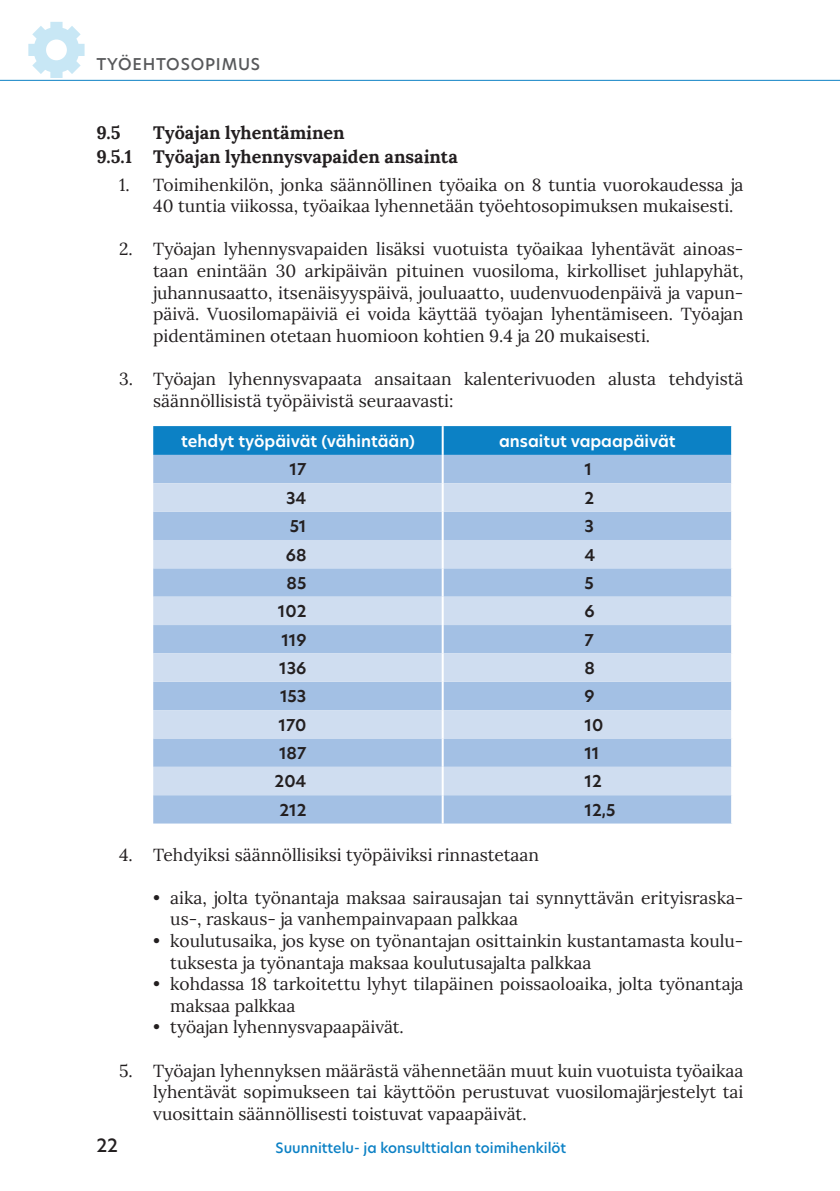
<style>
.page{position:relative;width:840px;height:1191px;background:#fff}
.page>*{position:absolute;margin:0;border:0;box-sizing:border-box;transform-origin:0 0}
.x_x_x{font:700 18px "Lora";color:#231f20}
.Otsikko_3{font:700 18px "Lora";color:#231f20}
.t1{font:500 18px "New Hero";color:#231f20}
.t2{font:17.4px/21.6px "Lora";color:#231f20}
.taulukko_bold{font:600 16px "New Hero";color:#231f20}
.taulukko_bold-2{font:600 16px "New Hero";color:#fff}
.t3{font:500 16px "New Hero";letter-spacing:.05em;color:#57585a}
.t4{font:500 14px "New Hero";color:#0c81c5}
</style>
<div class="page">
<hr style="left:0;top:80px;width:839px;height:1px;background:#0c81c5">
<svg style="left:28px;top:22px;width:56px;height:56px"></svg>
<svg style="left:153px;top:426px;width:577px;height:29px;background:#0e82c5"></svg>
<div style="left:153px;top:455px;width:577px;height:368px;background:#a3c0e4"></div>
<svg style="left:153px;top:483px;width:577px;height:312px;background:#bbd0ea"></svg>
<hr style="left:441px;top:426px;width:2px;height:29px;background:#fff">
<hr style="left:441px;top:455px;width:2px;height:28px;background:#fff">
<hr style="left:441px;top:483px;width:2px;height:28px;background:#fff">
<hr style="left:441px;top:511px;width:2px;height:29px;background:#fff">
<hr style="left:441px;top:540px;width:2px;height:28px;background:#fff">
<hr style="left:441px;top:568px;width:2px;height:28px;background:#fff">
<hr style="left:441px;top:596px;width:2px;height:29px;background:#fff">
<hr style="left:441px;top:625px;width:2px;height:28px;background:#fff">
<hr style="left:441px;top:653px;width:2px;height:29px;background:#fff">
<hr style="left:441px;top:682px;width:2px;height:28px;background:#fff">
<hr style="left:441px;top:710px;width:2px;height:28px;background:#fff">
<hr style="left:441px;top:738px;width:2px;height:29px;background:#fff">
<hr style="left:441px;top:767px;width:2px;height:28px;background:#fff">
<hr style="left:441px;top:795px;width:2px;height:28px;background:#fff">
<p class="t3" style="left:96px;top:53px;width:165px">TYÖEHTOSOPIMUS</p>
<p class="Otsikko_3" style="left:96px;top:118px;width:25px">9.5</p>
<p class="Otsikko_3" style="left:153px;top:118px;width:193px">Työajan lyhentäminen</p>
<p class="x_x_x" style="left:96px;top:141px;width:362px">9.5.1 Työajan lyhennysvapaiden ansainta</p>
<p class="t2" style="left:153px;top:172px;width:591px;text-indent:-34px">1. Toimihenkilön, jonka säännöllinen työaika on 8 tuntia vuorokaudessa ja<br>40 tuntia viikossa, työaikaa lyhennetään työehtosopimuksen mukaisesti.</p>
<p class="t2" style="left:153px;top:237px;width:591px;text-align:justify;text-indent:-34px">2. Työajan lyhennysvapaiden lisäksi vuotuista työaikaa lyhentävät ainoas&shy;taan enintään 30 arkipäivän pituinen vuosiloma, kirkolliset juhlapyhät, juhannusaatto, itsenäisyyspäivä, jouluaatto, uudenvuodenpäivä ja vapun&shy;päivä. Vuosilomapäiviä ei voida käyttää työajan lyhentämiseen. Työajan pidentäminen otetaan huomioon kohtien 9.4 ja 20 mukaisesti.</p>
<p class="t2" style="left:153px;top:367px;width:591px;text-indent:-34px">3. Työajan lyhennysvapaata ansaitaan kalenterivuoden alusta tehdyistä säännöllisistä työpäivistä seuraavasti:</p>
<p class="taulukko_bold-2" style="left:181px;top:430px;width:235px">tehdyt työpäivät (vähintään)</p>
<p class="taulukko_bold-2" style="left:499px;top:430px;width:178px">ansaitut vapaapäivät</p>
<p class="taulukko_bold" style="left:289px;top:459px;width:18px">17</p>
<p class="taulukko_bold" style="left:584px;top:459px;width:9px">1</p>
<p class="taulukko_bold" style="left:286px;top:487px;width:22px">34</p>
<p class="taulukko_bold" style="left:584px;top:487px;width:11px">2</p>
<p class="taulukko_bold" style="left:289px;top:515px;width:18px">51</p>
<p class="taulukko_bold" style="left:584px;top:515px;width:11px">3</p>
<p class="taulukko_bold" style="left:285px;top:544px;width:22px">68</p>
<p class="taulukko_bold" style="left:584px;top:544px;width:12px">4</p>
<p class="taulukko_bold" style="left:286px;top:572px;width:21px">85</p>
<p class="taulukko_bold" style="left:584px;top:572px;width:11px">5</p>
<p class="taulukko_bold" style="left:278px;top:600px;width:30px">102</p>
<p class="taulukko_bold" style="left:584px;top:600px;width:12px">6</p>
<p class="taulukko_bold" style="left:281px;top:629px;width:26px">119</p>
<p class="taulukko_bold" style="left:584px;top:629px;width:11px">7</p>
<p class="taulukko_bold" style="left:279px;top:657px;width:29px">136</p>
<p class="taulukko_bold" style="left:584px;top:657px;width:12px">8</p>
<p class="taulukko_bold" style="left:280px;top:685px;width:28px">153</p>
<p class="taulukko_bold" style="left:584px;top:685px;width:12px">9</p>
<p class="taulukko_bold" style="left:278px;top:714px;width:29px">170</p>
<p class="taulukko_bold" style="left:584px;top:714px;width:20px">10</p>
<p class="taulukko_bold" style="left:279px;top:742px;width:29px">187</p>
<p class="taulukko_bold" style="left:584px;top:742px;width:16px">11</p>
<p class="taulukko_bold" style="left:274px;top:770px;width:33px">204</p>
<p class="taulukko_bold" style="left:584px;top:770px;width:19px">12</p>
<p class="taulukko_bold" style="left:279px;top:799px;width:28px">212</p>
<p class="taulukko_bold" style="left:584px;top:799px;width:32px">12,5</p>
<p class="t2" style="left:119px;top:842px;width:421px">4. Tehdyiksi säännöllisiksi työpäiviksi rinnastetaan</p>
<p class="t2" style="left:170px;top:885px;width:574px;text-indent:-17px">• aika, jolta työnantaja maksaa sairausajan tai synnyttävän erityisraska&shy;us-, raskaus- ja vanhempainvapaan palkkaa</p>
<p class="t2" style="left:170px;top:928px;width:574px;text-indent:-17px">• koulutusaika, jos kyse on työnantajan osittainkin kustantamasta koulu&shy;tuksesta ja työnantaja maksaa koulutusajalta palkkaa</p>
<p class="t2" style="left:170px;top:972px;width:574px;text-indent:-17px">• kohdassa 18 tarkoitettu lyhyt tilapäinen poissaoloaika, jolta työnantaja maksaa palkkaa</p>
<p class="t2" style="left:153px;top:1015px;width:252px">• työajan lyhennysvapaapäivät.</p>
<p class="t2" style="left:153px;top:1058px;width:591px;text-align:justify;text-indent:-34px">5. Työajan lyhennyksen määrästä vähennetään muut kuin vuotuista työaikaa lyhentävät sopimukseen tai käyttöön perustuvat vuosilomajärjestelyt tai vuosittain säännöllisesti toistuvat vapaapäivät.</p>
<p class="t1" style="left:96px;top:1132px;width:23px">22</p>
<p class="t4" style="left:275px;top:1137px;width:292px">Suunnittelu- ja konsulttialan toimihenkilöt</p>
</div>
